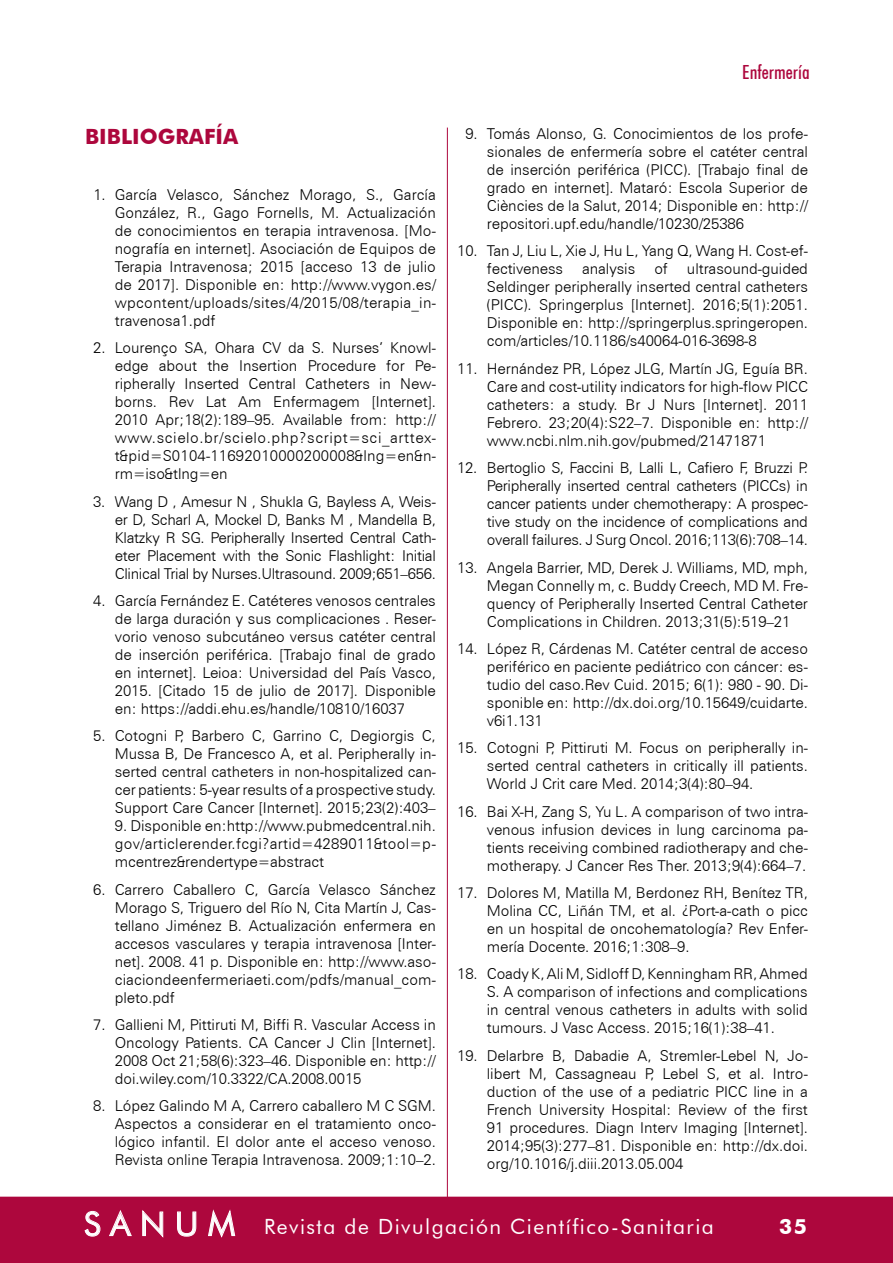
<style>
.page{position:relative;width:893px;height:1263px;background:#fff}
.page>*{position:absolute;margin:0;border:0;box-sizing:border-box;transform-origin:0 0}
.t1{font:21px "Futura BT";letter-spacing:.07em;color:#fff}
.t2{font:700 21px "Futura BT";color:#ad073d}
.t3{font:700 21px "Futura BT";color:#fff}
.t4{font:500 condensed 19.5px "Futura BT";color:#ad073d}
.t5{font:300 15px/18px "Zurich BT";letter-spacing:-.005em;color:#000;text-align:justify}
.s1{font-size:33px}
</style>
<div class="page">
<hr style="left:447px;top:128px;width:1px;height:1073px;background:#ad073d">
<div style="left:0;top:1197px;width:893px;height:66px;background:#ad073d"></div>
<h1 class="t2" style="left:85px;top:123px;width:155px">BIBLIOGRAFÍA</h1>
<p class="t5" style="left:115px;top:185px;width:323px;text-indent:-21px">1. García Velasco, Sánchez Morago, S., García González, R., Gago Fornells, M. Actualización de conocimientos en terapia intravenosa. [Mo&shy;nografía en internet]. Asociación de Equipos de Terapia Intravenosa; 2015 [acceso 13 de julio de 2017]. Disponible en: http://www.vygon.es/ wpcontent/uploads/sites/4/2015/08/terapia_in&shy;travenosa1.pdf</p>
<p class="t5" style="left:115px;top:339px;width:323px;text-indent:-22px">2. Lourenço SA, Ohara CV da S. Nurses’ Knowl&shy;edge about the Insertion Procedure for Pe&shy;ripherally Inserted Central Catheters in New&shy;borns. Rev Lat Am Enfermagem [Internet].<br>2010 Apr;18(2):189–95. Available from: http:// www.scielo.br/scielo.php?script=sci_arttex&shy;t&amp;pid=S0104-11692010000200008&amp;lng=en&amp;n&shy;rm=iso&amp;tlng=en</p>
<p class="t5" style="left:115px;top:492px;width:323px;text-indent:-22px">3. Wang D , Amesur N , Shukla G, Bayless A, Weis&shy;er D, Scharl A, Mockel D, Banks M , Mandella B, Klatzky R SG. Peripherally Inserted Central Cath&shy;eter Placement with the Sonic Flashlight: Initial Clinical Trial by Nurses.Ultrasound. 2009;651–656.</p>
<p class="t5" style="left:115px;top:591px;width:323px;text-indent:-22px">4. García Fernández E. Catéteres venosos centrales de larga duración y sus complicaciones . Reser&shy;vorio venoso subcutáneo versus catéter central de inserción periférica. [Trabajo final de grado en internet]. Leioa: Universidad del País Vasco, 2015. [Citado 15 de julio de 2017]. Disponible en: https://addi.ehu.es/handle/10810/16037</p>
<p class="t5" style="left:115px;top:727px;width:323px;text-indent:-22px">5. Cotogni P, Barbero C, Garrino C, Degiorgis C, Mussa B, De Francesco A, et al. Peripherally in&shy;serted central catheters in non-hospitalized can&shy;cer patients: 5-year results of a prospective study.<br>Support Care Cancer [Internet]. 2015;23(2):403–</p>
<p class="t5" style="left:115px;top:817px;width:323px">9. Disponible en:http://www.pubmedcentral.nih. gov/articlerender.fcgi?artid=4289011&amp;tool=p&shy;mcentrez&amp;rendertype=abstract</p>
<p class="t5" style="left:115px;top:880px;width:323px;text-indent:-22px">6. Carrero Caballero C, García Velasco Sánchez Morago S, Triguero del Río N, Cita Martín J, Cas&shy;tellano Jiménez B. Actualización enfermera en accesos vasculares y terapia intravenosa [Inter&shy;net]. 2008. 41 p. Disponible en: http://www.aso&shy;ciaciondeenfermeriaeti.com/pdfs/manual_com&shy;pleto.pdf</p>
<p class="t5" style="left:115px;top:1015px;width:323px;text-indent:-22px">7. Gallieni M, Pittiruti M, Biffi R. Vascular Access in Oncology Patients. CA Cancer J Clin [Internet].<br>2008 Oct 21;58(6):323–46. Disponible en: http:// doi.wiley.com/10.3322/CA.2008.0015</p>
<p class="t5" style="left:115px;top:1097px;width:323px;text-indent:-22px">8. López Galindo M A, Carrero caballero M C SGM.<br>Aspectos a considerar en el tratamiento onco&shy;lógico infantil. El dolor ante el acceso venoso.<br>Revista online Terapia Intravenosa. 2009;1:10–2.</p>
<h2 class="t4" style="left:742px;top:60px;width:69px">Enfermería</h2>
<p class="t5" style="left:487px;top:125px;width:323px;text-indent:-22px">9. Tomás Alonso, G. Conocimientos de los profe&shy;sionales de enfermería sobre el catéter central de inserción periférica (PICC). [Trabajo final de grado en internet]. Mataró: Escola Superior de Ciències de la Salut, 2014; Disponible en: http:// repositori.upf.edu/handle/10230/25386</p>
<p class="t5" style="left:487px;top:242px;width:322px;text-indent:-30px">10. Tan J, Liu L, Xie J, Hu L, Yang Q, Wang H. Cost-ef&shy;fectiveness</p>
<p class="t5" style="left:582px;top:260px;width:55px">analysis</p>
<p class="t5" style="left:654px;top:260px;width:15px">of</p>
<p class="t5" style="left:487px;top:260px;width:323px;text-indent:200px">ultrasound-guided Seldinger peripherally inserted central catheters (PICC). Springerplus [Internet]. 2016;5(1):2051.<br>Disponible en: http://springerplus.springeropen. com/articles/10.1186/s40064-016-3698-8</p>
<p class="t5" style="left:487px;top:359px;width:323px;text-indent:-30px">11. Hernández PR, López JLG, Martín JG, Eguía BR.<br>Care and cost-utility indicators for high-flow PICC catheters: a study. Br J Nurs [Internet]. 2011<br>Febrero. 23;20(4):S22–7. Disponible en: http:// www.ncbi.nlm.nih.gov/pubmed/21471871</p>
<p class="t5" style="left:487px;top:459px;width:323px;text-indent:-30px">12. Bertoglio S, Faccini B, Lalli L, Cafiero F, Bruzzi P.<br>Peripherally inserted central catheters (PICCs) in cancer patients under chemotherapy: A prospec&shy;tive study on the incidence of complications and overall failures. J Surg Oncol. 2016;113(6):708–14.</p>
<p class="t5" style="left:487px;top:558px;width:323px;text-indent:-30px">13. Angela Barrier, MD, Derek J. Williams, MD, mph, Megan Connelly m, c. Buddy Creech, MD M. Fre&shy;quency of Peripherally Inserted Central Catheter Complications in Children. 2013;31(5):519–21</p>
<p class="t5" style="left:487px;top:639px;width:323px;text-indent:-30px">14. López R, Cárdenas M. Catéter central de acceso periférico en paciente pediátrico con cáncer: es&shy;tudio del caso.Rev Cuid. 2015; 6(1): 980 - 90. Di&shy;sponible en: http://dx.doi.org/10.15649/cuidarte. v6i1.131</p>
<p class="t5" style="left:487px;top:739px;width:323px;text-indent:-30px">15. Cotogni P, Pittiruti M. Focus on peripherally in&shy;serted central catheters in critically ill patients.<br>World J Crit care Med. 2014;3(4):80–94.</p>
<p class="t5" style="left:487px;top:802px;width:323px;text-indent:-30px">16. Bai X-H, Zang S, Yu L. A comparison of two intra&shy;venous infusion devices in lung carcinoma pa&shy;tients receiving combined radiotherapy and che&shy;motherapy. J Cancer Res Ther. 2013;9(4):664–7.</p>
<p class="t5" style="left:487px;top:883px;width:323px;text-indent:-30px">17. Dolores M, Matilla M, Berdonez RH, Benítez TR, Molina CC, Liñán TM, et al. ¿Port-a-cath o picc en un hospital de oncohematología? Rev Enfer&shy;mería Docente. 2016;1:308–9.</p>
<p class="t5" style="left:487px;top:965px;width:323px;text-indent:-30px">18. Coady K, Ali M, Sidloff D, Kenningham RR, Ahmed S. A comparison of infections and complications in central venous catheters in adults with solid tumours. J Vasc Access. 2015;16(1):38–41.</p>
<p class="t5" style="left:487px;top:1046px;width:323px;text-indent:-30px">19. Delarbre B, Dabadie A, Stremler-Lebel N, Jo&shy;libert M, Cassagneau P, Lebel S, et al. Intro&shy;duction of the use of a pediatric PICC line in a French University Hospital: Review of the first 91 procedures. Diagn Interv Imaging [Internet].<br>2014;95(3):277–81. Disponible en: http://dx.doi. org/10.1016/j.diii.2013.05.004</p>
<h1 class="t1" style="left:84px;top:1214px;width:631px"><span class="s1">S A N U M</span> Revista de Divulgación Científico-Sanitaria</h1>
<h1 class="t3" style="left:779px;top:1214px;width:29px">35</h1>
</div>
